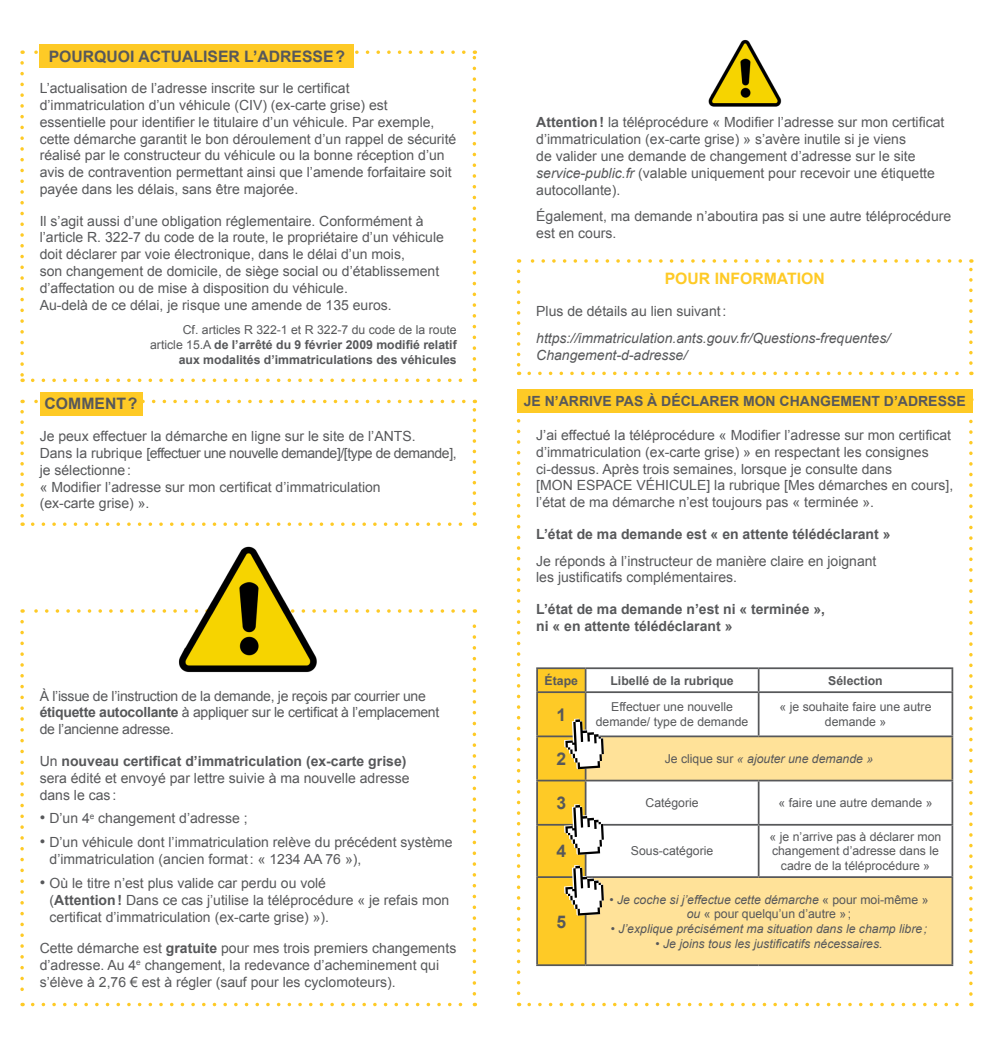
<style>
.page{position:relative;width:993px;height:1042px;background:#fff}
.page>*{position:absolute;margin:0;border:0;box-sizing:border-box;transform-origin:0 0}
.t1{font:700 17.5px "Arial";color:#57585a}
.Texte_courant{font:700 15.75px "Arial";color:#57585a}
.Texte_courant-2{font:700 15.75px "Arial";color:#feca26}
.Texte_courant-3{font:14px/16.8px "Arial";color:#57585a}
.Texte_courant-4{font:700 14px/16.8px "Arial";color:#57585a}
.Texte_courant-5{font:14px/16.8px "Arial";letter-spacing:-.02em;color:#57585a}
.Texte_courant-6{font:italic 14px/16.8px "Arial";color:#57585a}
.Texte_courant-7{font:14px/16.8px "Arial";letter-spacing:-.03em;color:#57585a}
.t2{font:12.25px/14.7px "Arial";color:#57585a;text-align:center}
.Texte_courant-8{font:700 12.25px/14.7px "Arial";color:#57585a;text-align:right}
.t3{font:italic 12.25px "Arial";color:#57585a}
.s1{font-weight:400}
.s2{font-weight:700}
.s3{font-size:15.75px}
.s4{font-style:italic}
.s5{font-style:normal}
</style>
<div class="page">
<svg style="left:516px;top:412px;width:4px;height:594px"></svg>
<svg style="left:529px;top:1003px;width:442px;height:3px"></svg>
<svg style="left:968px;top:412px;width:4px;height:582px"></svg>
<svg style="left:20px;top:63px;width:4px;height:319px"></svg>
<svg style="left:33px;top:378px;width:442px;height:4px"></svg>
<svg style="left:472px;top:50px;width:4px;height:320px"></svg>
<svg style="left:22px;top:50px;width:441px;height:4px"></svg>
<div style="left:40px;top:44px;width:314px;height:24px;background:#feca26"></div>
<div style="left:516px;top:389px;width:456px;height:23px;background:#feca26"></div>
<img style="left:708px;top:40px;width:74px;height:67px">
<svg style="left:20px;top:412px;width:4px;height:114px"></svg>
<svg style="left:33px;top:522px;width:442px;height:4px"></svg>
<svg style="left:472px;top:400px;width:4px;height:114px"></svg>
<svg style="left:22px;top:400px;width:441px;height:3px"></svg>
<div style="left:40px;top:392px;width:102px;height:23px;background:#feca26"></div>
<svg style="left:20px;top:621px;width:4px;height:385px"></svg>
<svg style="left:33px;top:1003px;width:442px;height:3px"></svg>
<svg style="left:472px;top:609px;width:4px;height:385px"></svg>
<svg style="left:22px;top:609px;width:441px;height:4px"></svg>
<svg style="left:516px;top:271px;width:4px;height:104px"></svg>
<svg style="left:529px;top:372px;width:442px;height:3px"></svg>
<svg style="left:969px;top:259px;width:3px;height:104px"></svg>
<svg style="left:518px;top:259px;width:442px;height:4px"></svg>
<img style="left:179px;top:546px;width:138px;height:127px">
<svg style="left:603px;top:669px;width:348px;height:66px"></svg>
<svg style="left:603px;top:737px;width:348px;height:227px;fill:#ffe299"></svg>
<hr style="left:536px;top:667px;width:49px;height:2px;background:#57585a">
<hr style="left:585px;top:667px;width:173px;height:2px;background:#57585a">
<hr style="left:758px;top:667px;width:194px;height:2px;background:#57585a">
<hr style="left:757px;top:669px;width:2px;height:22px;background:#57585a">
<svg style="left:951px;top:669px;width:1px;height:22px"></svg>
<hr style="left:585px;top:691px;width:173px;height:2px;background:#57585a">
<hr style="left:758px;top:691px;width:194px;height:2px;background:#57585a">
<hr style="left:757px;top:693px;width:2px;height:42px;background:#57585a">
<hr style="left:951px;top:693px;width:1px;height:42px;background:#57585a">
<hr style="left:585px;top:735px;width:173px;height:2px;background:#57585a">
<hr style="left:758px;top:735px;width:194px;height:2px;background:#57585a">
<hr style="left:951px;top:737px;width:1px;height:43px;background:#57585a">
<hr style="left:585px;top:780px;width:173px;height:1px;background:#57585a">
<hr style="left:758px;top:780px;width:194px;height:1px;background:#57585a">
<hr style="left:757px;top:781px;width:2px;height:43px;background:#57585a">
<hr style="left:951px;top:781px;width:1px;height:43px;background:#57585a">
<hr style="left:585px;top:824px;width:173px;height:1px;background:#57585a">
<hr style="left:758px;top:824px;width:194px;height:1px;background:#57585a">
<hr style="left:757px;top:825px;width:2px;height:51px;background:#57585a">
<hr style="left:951px;top:825px;width:1px;height:51px;background:#57585a">
<hr style="left:536px;top:964px;width:49px;height:2px;background:#57585a">
<hr style="left:585px;top:876px;width:173px;height:2px;background:#57585a">
<hr style="left:758px;top:876px;width:194px;height:2px;background:#57585a">
<hr style="left:951px;top:878px;width:1px;height:86px;background:#57585a">
<hr style="left:585px;top:964px;width:173px;height:2px;background:#57585a">
<hr style="left:758px;top:964px;width:194px;height:2px;background:#57585a">
<svg style="left:536px;top:668px;width:67px;height:297px"></svg>
<p class="Texte_courant" style="left:49px;top:46px;width:298px">POURQUOI ACTUALISER L’ADRESSE?</p>
<p class="Texte_courant-3" style="left:40px;top:80px;width:418px">L’actualisation de l’adresse inscrite sur le certificat d’immatriculation d’un véhicule (CIV) (ex-carte grise) est essentielle pour identifier le titulaire d’un véhicule. Par exemple, cette démarche garantit le bon déroulement d’un rappel de sécurité réalisé par le constructeur du véhicule ou la bonne réception d’un avis de contravention permettant ainsi que l’amende forfaitaire soit payée dans les délais, sans être majorée.</p>
<p class="Texte_courant-3" style="left:40px;top:212px;width:405px">Il s’agit aussi d’une obligation réglementaire. Conformément à l’article R. 322-7 du code de la route, le propriétaire d’un véhicule doit déclarer par voie électronique, dans le délai d’un mois,<br>son changement de domicile, de siège social ou d’établissement d’affectation ou de mise à disposition du véhicule.<br>Au-delà de ce délai, je risque une amende de 135 euros.</p>
<p class="Texte_courant-8" style="left:150px;top:323px;width:308px"><span class="s1">Cf. articles R 322-1 et R 322-7 du code de la route article 15.A</span> de l’arrêté du 9 février 2009 modifié relatif aux modalités d’immatriculations des véhicules</p>
<p class="Texte_courant" style="left:45px;top:393px;width:94px">COMMENT?</p>
<p class="Texte_courant-3" style="left:40px;top:428px;width:377px">Je peux effectuer la démarche en ligne sur le site de l’ANTS.</p>
<p class="Texte_courant-7" style="left:40px;top:445px;width:418px">Dans la rubrique [effectuer une nouvelle demande]/[type de demande], je sélectionne:</p>
<p class="Texte_courant-3" style="left:40px;top:478px;width:342px">« Modifier l’adresse sur mon certificat d’immatriculation (ex-carte grise) ».</p>
<p class="Texte_courant-5" style="left:40px;top:687px;width:401px">À l’issue de l’instruction de la demande, je reçois par courrier une <span class="s2">étiquette autocollante</span> à appliquer sur le certificat à l’emplacement de l’ancienne adresse.</p>
<p class="Texte_courant-3" style="left:40px;top:753px;width:371px">Un <span class="s2">nouveau certificat d’immatriculation (ex-carte grise) </span>sera édité et envoyé par lettre suivie à ma nouvelle adresse dans le cas :</p>
<p class="Texte_courant-3" style="left:40px;top:810px;width:209px"><span class="s3">•</span> D’un 4<sup>e</sup> changement d’adresse ;</p>
<p class="Texte_courant-3" style="left:50px;top:834px;width:404px;text-indent:-10px"><span class="s3">•</span> D’un véhicule dont l’immatriculation relève du précédent système d’immatriculation (ancien format: « 1234 AA 76 »),</p>
<p class="Texte_courant-3" style="left:50px;top:875px;width:401px;text-indent:-10px"><span class="s3">•</span> Où le titre n’est plus valide car perdu ou volé<br>(<span class="s2">Attention!</span> Dans ce cas j’utilise la téléprocédure « je refais mon certificat d’immatriculation (ex-carte grise) »).</p>
<p class="Texte_courant-3" style="left:40px;top:940px;width:418px">Cette démarche est <span class="s2">gratuite</span> pour mes trois premiers changements d’adresse. Au 4<sup>e</sup> changement, la redevance d’acheminement qui s’élève à 2,76 € est à régler (sauf pour les cyclomoteurs).</p>
<p class="Texte_courant-3" style="left:536px;top:114px;width:409px"><span class="s2">Attention!</span> la téléprocédure « Modifier l’adresse sur mon certificat d’immatriculation (ex-carte grise) » s’avère inutile si je viens<br>de valider une demande de changement d’adresse sur le site <span class="s4">service-public.fr</span> (valable uniquement pour recevoir une étiquette autocollante).</p>
<p class="Texte_courant-3" style="left:536px;top:208px;width:416px">Également, ma demande n’aboutira pas si une autre téléprocédure est en cours.</p>
<p class="Texte_courant-2" style="left:664px;top:269px;width:161px">POUR INFORMATION</p>
<p class="Texte_courant-3" style="left:536px;top:303px;width:192px">Plus de détails au lien suivant:</p>
<p class="Texte_courant-6" style="left:536px;top:330px;width:355px">https://immatriculation.ants.gouv.fr/Questions-frequentes/<br>Changement-d-adresse/</p>
<p class="Texte_courant-4" style="left:523px;top:393px;width:443px">JE N’ARRIVE PAS À DÉCLARER MON CHANGEMENT D’ADRESSE</p>
<p class="Texte_courant-3" style="left:536px;top:427px;width:418px">J’ai effectué la téléprocédure « Modifier l’adresse sur mon certificat d’immatriculation (ex-carte grise) » en respectant les consignes ci-dessus. Après trois semaines, lorsque je consulte dans<br>[MON ESPACE VÉHICULE] la rubrique [Mes démarches en cours], l’état de ma démarche n’est toujours pas « terminée ».</p>
<p class="Texte_courant-4" style="left:536px;top:526px;width:356px">L’état de ma demande est « en attente télédéclarant »</p>
<p class="Texte_courant-3" style="left:536px;top:552px;width:342px">Je réponds à l’instructeur de manière claire en joignant les justificatifs complémentaires.</p>
<p class="Texte_courant-4" style="left:536px;top:601px;width:290px">L’état de ma demande n’est ni « terminée », ni « en attente télédéclarant »</p>
<p class="Texte_courant-8" style="left:544px;top:673px;width:35px">Étape</p>
<p class="Texte_courant-8" style="left:610px;top:673px;width:125px">Libellé de la rubrique</p>
<p class="Texte_courant-8" style="left:828px;top:673px;width:56px">Sélection</p>
<p class="t1" style="left:556px;top:703px;width:11px">1</p>
<p class="t2" style="left:595px;top:700px;width:154px">Effectuer une nouvelle demande/ type de demande</p>
<p class="t2" style="left:779px;top:700px;width:153px">« je souhaite faire une autre demande »</p>
<p class="t1" style="left:556px;top:747px;width:11px">2</p>
<p class="t3" style="left:664px;top:751px;width:210px"><span class="s5">Je clique sur</span> « ajouter une demande »</p>
<p class="t1" style="left:556px;top:791px;width:11px">3</p>
<p class="t2" style="left:645px;top:795px;width:55px">Catégorie</p>
<p class="t2" style="left:778px;top:795px;width:155px">« faire une autre demande »</p>
<p class="t1" style="left:556px;top:839px;width:11px">4</p>
<p class="t2" style="left:630px;top:844px;width:84px">Sous-catégorie</p>
<p class="t2" style="left:769px;top:829px;width:173px">« je n’arrive pas à déclarer mon changement d’adresse dans le cadre de la téléprocédure »</p>
<p class="t1" style="left:556px;top:910px;width:11px">5</p>
<p class="t2" style="left:609px;top:892px;width:320px"><span class="s4">• Je coche si j’effectue cette démarche</span> « pour moi-même » <span class="s4">ou</span> « pour quelqu’un d’autre »;</p>
<p class="t3" style="left:610px;top:921px;width:318px">• J’explique précisément ma situation dans le champ libre;</p>
<p class="t3" style="left:655px;top:935px;width:228px">• Je joins tous les justificatifs nécessaires.</p>
</div>
